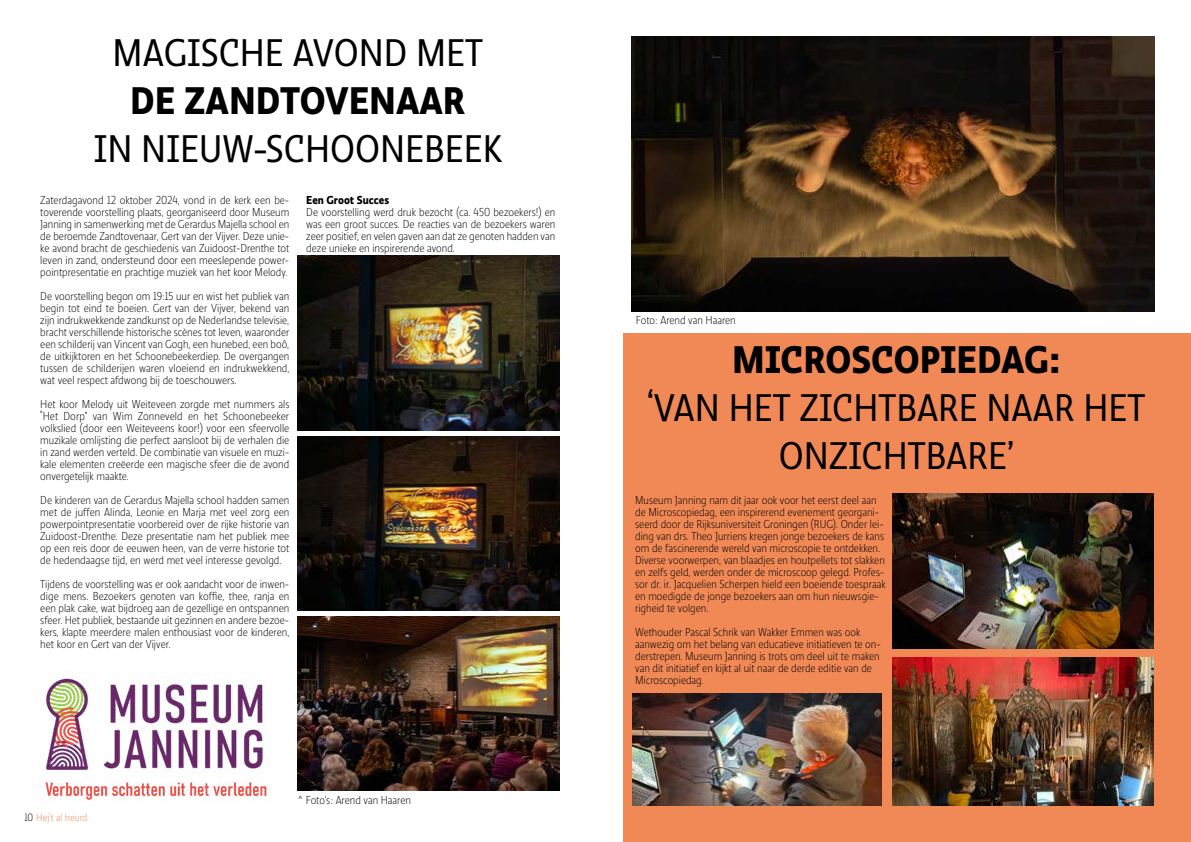
<style>
.page{position:relative;width:1191px;height:842px;background:#fff}
.page>*{position:absolute;margin:0;border:0;box-sizing:border-box;transform-origin:0 0}
.t1{font:40px/48px "Ratio Display";color:#000;text-align:center}
.t2{font:700 40px "Ratio Display";color:#000}
.t3{font:300 12px/12px "Ratio Display";color:#000;text-align:justify}
.t4{font:700 12px "Ratio Display";color:#000}
.t5{font:300 11px "Ratio Display";letter-spacing:-.005em;color:#f18956}
.s1{color:#000}
</style>
<div class="page">
<div style="left:624px;top:333px;width:567px;height:509px;background:#f18956"></div>
<img style="left:631px;top:36px;width:524px;height:276px">
<img style="left:298px;top:256px;width:261px;height:174px">
<img style="left:298px;top:436px;width:261px;height:175px">
<img style="left:298px;top:616px;width:261px;height:175px">
<img style="left:892px;top:494px;width:261px;height:154px">
<img style="left:892px;top:658px;width:261px;height:148px">
<img style="left:632px;top:693px;width:249px;height:113px">
<img style="left:40px;top:678px;width:232px;height:122px">
<h1 class="t1" style="left:113px;top:29px;width:372px">MAGISCHE AVOND MET</h1>
<h1 class="t2" style="left:130px;top:76px;width:337px">DE ZANDTOVENAAR</h1>
<h1 class="t1" style="left:94px;top:125px;width:409px">IN NIEUW-SCHOONEBEEK</h1>
<p class="t3" style="left:40px;top:194px;width:250px">Zaterdagavond 12 oktober 2024, vond in de kerk een be&shy;toverende voorstelling plaats, georganiseerd door Museum Janning in samenwerking met de Gerardus Majella school en de beroemde Zandtovenaar, Gert van der Vijver. Deze unie&shy;ke avond bracht de geschiedenis van Zuidoost-Drenthe tot leven in zand, ondersteund door een meeslepende power&shy;pointpresentatie en prachtige muziek van het koor Melody.</p>
<p class="t3" style="left:40px;top:290px;width:251px">De voorstelling begon om 19:15 uur en wist het publiek van begin tot eind te boeien. Gert van der Vijver, bekend van zijn indrukwekkende zandkunst op de Nederlandse televisie, bracht verschillende historische scènes tot leven, waaronder een schilderij van Vincent van Gogh, een hunebed, een boô, de uitkijktoren en het Schoonebeekerdiep. De overgangen tussen de schilderijen waren vloeiend en indrukwekkend, wat veel respect afdwong bij de toeschouwers.</p>
<p class="t3" style="left:40px;top:398px;width:251px">Het koor Melody uit Weiteveen zorgde met nummers als “Het Dorp” van Wim Zonneveld en het Schoonebeeker volkslied (door een Weiteveens koor!) voor een sfeervolle muzikale omlijsting die perfect aansloot bij de verhalen die in zand werden verteld. De combinatie van visuele en muzi&shy;kale elementen creëerde een magische sfeer die de avond onvergetelijk maakte.</p>
<p class="t3" style="left:40px;top:494px;width:251px">De kinderen van de Gerardus Majella school hadden samen met de juffen Alinda, Leonie en Marja met veel zorg een powerpointpresentatie voorbereid over de rijke historie van Zuidoost-Drenthe. Deze presentatie nam het publiek mee op een reis door de eeuwen heen, van de verre historie tot de hedendaagse tijd, en werd met veel interesse gevolgd.</p>
<p class="t3" style="left:40px;top:578px;width:250px">Tijdens de voorstelling was er ook aandacht voor de inwen&shy;dige mens. Bezoekers genoten van koffie, thee, ranja en een plak cake, wat bijdroeg aan de gezellige en ontspannen sfeer. Het publiek, bestaande uit gezinnen en andere bezoe&shy;kers, klapte meerdere malen enthousiast voor de kinderen, het koor en Gert van der Vijver.</p>
<p class="t4" style="left:306px;top:193px;width:84px">Een Groot Succes</p>
<p class="t3" style="left:306px;top:206px;width:250px">De voorstelling werd druk bezocht (ca. 450 bezoekers!) en was een groot succes. De reacties van de bezoekers waren zeer positief, en velen gaven aan dat ze genoten hadden van deze unieke en inspirerende avond.</p>
<p class="t5" style="left:24px;top:811px;width:65px"><span class="s1">10</span> Hej‘t al heurd</p>
<p class="t3" style="left:298px;top:794px;width:115px">^ Foto’s: Arend van Haaren</p>
<p class="t3" style="left:636px;top:314px;width:101px">Foto: Arend van Haaren</p>
<h1 class="t2" style="left:732px;top:335px;width:330px">MICROSCOPIEDAG:</h1>
<h1 class="t1" style="left:647px;top:384px;width:500px">‘VAN HET ZICHTBARE NAAR HET<br>ONZICHTBARE’</h1>
<p class="t3" style="left:635px;top:495px;width:252px;text-align:left">Museum Janning nam dit jaar ook voor het eerst deel aan de Microscopiedag, een inspirerend evenement georgani&shy;seerd door de Rijksuniversiteit Groningen (RUG). Onder lei&shy;ding van drs. Theo Jurriens kregen jonge bezoekers de kans om de fascinerende wereld van microscopie te ontdekken.<br>Diverse voorwerpen, van blaadjes en houtpellets tot slakken en zelfs geld, werden onder de microscoop gelegd. Profes&shy;sor dr. ir. Jacquelien Scherpen hield een boeiende toespraak en moedigde de jonge bezoekers aan om hun nieuwsgie&shy;righeid te volgen.</p>
<p class="t3" style="left:635px;top:627px;width:247px;text-align:left">Wethouder Pascal Schrik van Wakker Emmen was ook aanwezig om het belang van educatieve initiatieven te on&shy;derstrepen. Museum Janning is trots om deel uit te maken van dit initiatief en kijkt al uit naar de derde editie van de Microscopiedag.</p>
</div>
